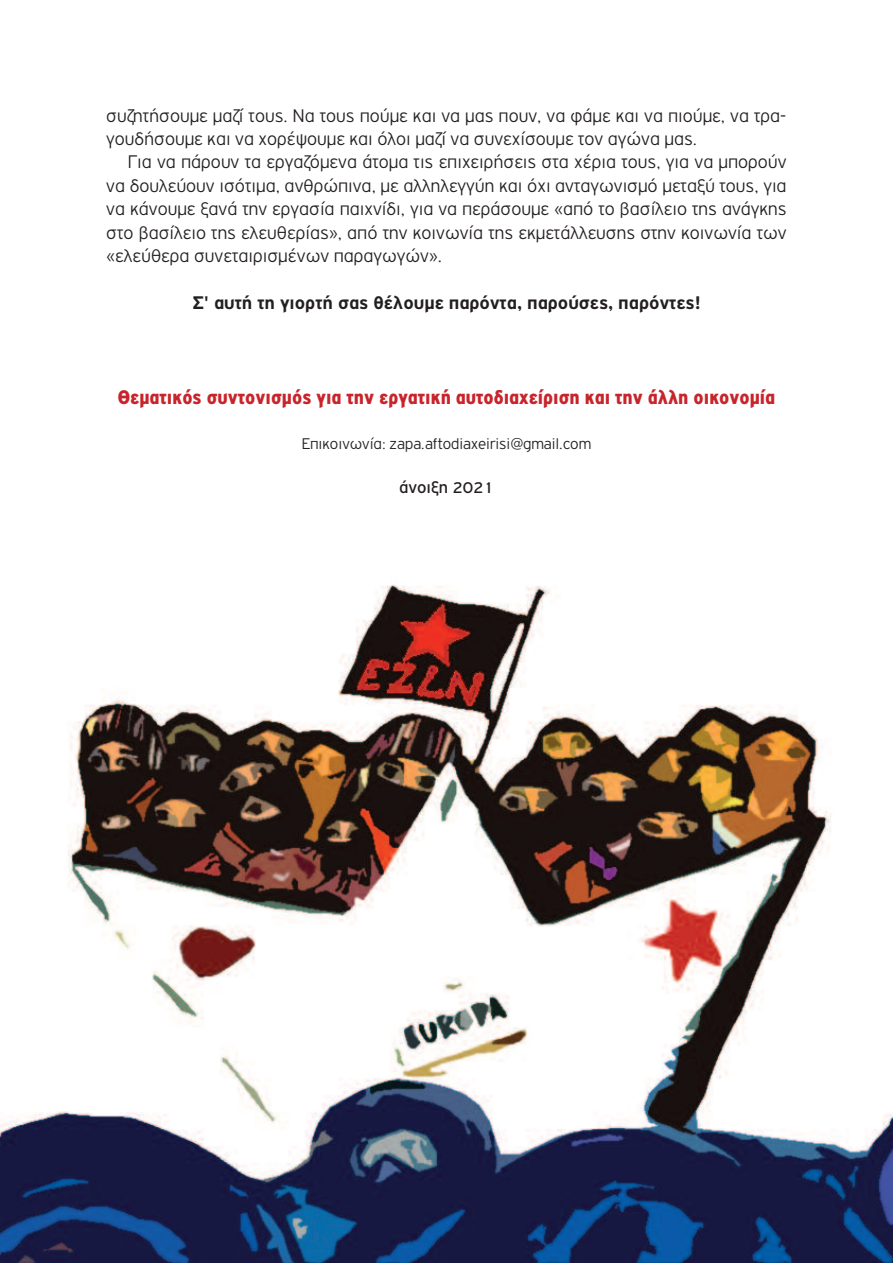
<style>
.page{position:relative;width:893px;height:1263px;background:#fff}
.page>*{position:absolute;margin:0;border:0;box-sizing:border-box;transform-origin:0 0}
.t1{font:900 21px "PF Highway Gothic Cond";color:#c8242b}
.t2{font:300 19.5px/23.4px "PF Highway Gothic";color:#231f20}
.t3{font:700 19.5px "PF Highway Gothic";color:#231f20}
.t4{font:18px "PF Highway Gothic";color:#231f20}
.t5{font:300 16.5px "PF Highway Gothic";color:#231f20}
.s1{font-size:16.5px}
</style>
<div class="page">
<img style="left:0;top:584px;width:893px;height:679px">
<p class="t2" style="left:106px;top:103px;width:682px">συζητήσουμε μαζί τους. Να τους πούμε και να μας πουν, να φάμε και να πιούμε, να τρα&shy;γουδήσουμε και να χορέψουμε και όλοι μαζί να συνεχίσουμε τον αγώνα μας.</p>
<p class="t2" style="left:106px;top:150px;width:682px;text-align:justify;text-indent:21px">Για να πάρουν τα εργαζόμενα άτομα τις επιχειρήσεις στα χέρια τους, για να μπορούν να δουλεύουν ισότιμα, ανθρώπινα, με αλληλεγγύη και όχι ανταγωνισμό μεταξύ τους, για να κάνουμε ξανά την εργασία παιχνίδι, για να περάσουμε «από το βασίλειο της ανάγκης στο βασίλειο της ελευθερίας», από την κοινωνία της εκμετάλλευσης στην κοινωνία των «ελεύθερα συνεταιρισμένων παραγωγών».</p>
<p class="t3" style="left:192px;top:292px;width:510px">Σ' αυτή τη γιορτή σας θέλουμε παρόντα, παρούσες, παρόντες!</p>
<p class="t1" style="left:118px;top:385px;width:659px">Θεματικός συντονισμός για την εργατική αυτοδιαχείριση και την άλλη οικονομία</p>
<p class="t5" style="left:302px;top:435px;width:291px">Επικοινωνία: zapa.aftodiaxeirisi@gmail.com</p>
<p class="t4" style="left:399px;top:477px;width:96px">άνοιξη <span class="s1">2021</span></p>
</div>
